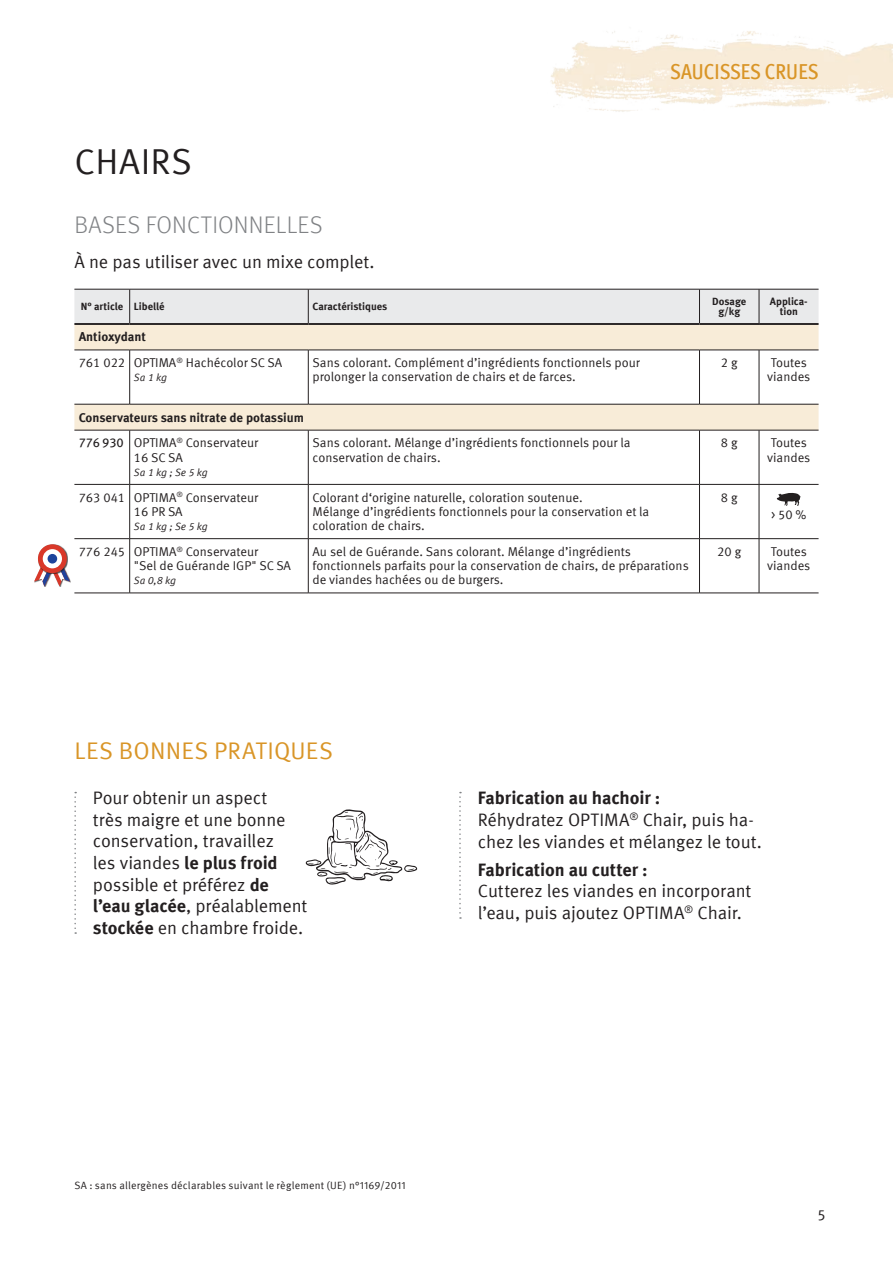
<style>
.page{position:relative;width:893px;height:1263px;background:#fff}
.page>*{position:absolute;margin:0;border:0;box-sizing:border-box;transform-origin:0 0}
.t1{font:36px "Meta Pro";letter-spacing:.015em;color:#231f20}
.t2{font:300 24px "Meta Pro";letter-spacing:.01em;color:#808285}
.t3{font:24px "Meta Pro";letter-spacing:.01em;color:#d99527}
.t4{font:500 condensed 21.6px "Meta Pro";color:#d99527}
.t5{font:18px/21.6px "Meta Pro";letter-spacing:-.01em;color:#231f20}
.t6{font:700 18px "Meta Pro";letter-spacing:-.005em;color:#231f20}
.t7{font:15px "Meta Pro";color:#231f20}
.t8{font:12.75px/14.2px "Meta Pro";color:#231f20}
.t9{font:700 12.75px/25.8px "Meta Pro";color:#231f20}
.t10{font:10.5px "Meta Pro";letter-spacing:.02em;color:#231f20}
.t11{font:700 10.5px/10.5px "Meta Pro";color:#231f20;text-align:center}
.t12{font:italic 10.5px "Meta Pro";letter-spacing:-.01em;color:#231f20}
.s1{font-weight:700}
.s2{font-weight:400}
</style>
<div class="page">
<img style="left:550px;top:31px;width:343px;height:81px">
<div style="left:74px;top:290px;width:745px;height:33px;background:#e9eaeb"></div>
<svg style="left:74px;top:325px;width:745px;height:105px"></svg>
<hr style="left:308px;top:430px;width:1px;height:54px;background:#231f20">
<hr style="left:308px;top:485px;width:1px;height:53px;background:#231f20">
<hr style="left:308px;top:539px;width:1px;height:54px;background:#231f20">
<hr style="left:699px;top:484px;width:60px;height:1px;background:#231f20">
<hr style="left:759px;top:484px;width:60px;height:1px;background:#231f20">
<hr style="left:699px;top:593px;width:60px;height:1px;background:#231f20">
<hr style="left:759px;top:593px;width:60px;height:1px;background:#231f20">
<hr style="left:699px;top:430px;width:1px;height:54px;background:#231f20">
<hr style="left:759px;top:430px;width:1px;height:54px;background:#231f20">
<hr style="left:699px;top:485px;width:1px;height:53px;background:#231f20">
<hr style="left:759px;top:485px;width:1px;height:53px;background:#231f20">
<hr style="left:699px;top:539px;width:1px;height:54px;background:#231f20">
<hr style="left:759px;top:539px;width:1px;height:54px;background:#231f20">
<hr style="left:74px;top:323px;width:56px;height:2px;background:#231f20">
<hr style="left:130px;top:323px;width:178px;height:2px;background:#231f20">
<hr style="left:308px;top:323px;width:391px;height:2px;background:#231f20">
<hr style="left:699px;top:323px;width:60px;height:2px;background:#231f20">
<hr style="left:759px;top:323px;width:60px;height:2px;background:#231f20">
<hr style="left:129px;top:289px;width:1px;height:34px;background:#231f20">
<hr style="left:308px;top:289px;width:1px;height:34px;background:#231f20">
<hr style="left:699px;top:289px;width:1px;height:34px;background:#231f20">
<hr style="left:759px;top:289px;width:1px;height:34px;background:#231f20">
<hr style="left:74px;top:404px;width:56px;height:1px;background:#231f20">
<hr style="left:130px;top:404px;width:178px;height:1px;background:#231f20">
<hr style="left:308px;top:404px;width:391px;height:1px;background:#231f20">
<hr style="left:699px;top:404px;width:60px;height:1px;background:#231f20">
<hr style="left:759px;top:404px;width:60px;height:1px;background:#231f20">
<hr style="left:74px;top:430px;width:56px;height:1px;background:#231f20">
<hr style="left:130px;top:430px;width:178px;height:1px;background:#231f20">
<hr style="left:308px;top:430px;width:391px;height:1px;background:#231f20">
<hr style="left:699px;top:430px;width:60px;height:1px;background:#231f20">
<hr style="left:759px;top:430px;width:60px;height:1px;background:#231f20">
<hr style="left:74px;top:538px;width:56px;height:1px;background:#231f20">
<hr style="left:130px;top:538px;width:178px;height:1px;background:#231f20">
<hr style="left:308px;top:538px;width:391px;height:1px;background:#231f20">
<hr style="left:699px;top:538px;width:60px;height:1px;background:#231f20">
<hr style="left:759px;top:538px;width:60px;height:1px;background:#231f20">
<hr style="left:130px;top:350px;width:178px;height:1px;background:#231f20">
<hr style="left:74px;top:350px;width:56px;height:1px;background:#231f20">
<hr style="left:129px;top:350px;width:1px;height:54px;background:#231f20">
<hr style="left:308px;top:350px;width:391px;height:1px;background:#231f20">
<hr style="left:308px;top:350px;width:1px;height:54px;background:#231f20">
<hr style="left:699px;top:350px;width:60px;height:1px;background:#231f20">
<hr style="left:699px;top:350px;width:1px;height:54px;background:#231f20">
<hr style="left:759px;top:350px;width:60px;height:1px;background:#231f20">
<hr style="left:759px;top:350px;width:1px;height:54px;background:#231f20">
<hr style="left:74px;top:289px;width:56px;height:1px;background:#231f20">
<hr style="left:130px;top:289px;width:178px;height:1px;background:#231f20">
<hr style="left:308px;top:289px;width:391px;height:1px;background:#231f20">
<hr style="left:699px;top:289px;width:60px;height:1px;background:#231f20">
<hr style="left:759px;top:289px;width:60px;height:1px;background:#231f20">
<hr style="left:129px;top:430px;width:1px;height:54px;background:#231f20">
<hr style="left:129px;top:485px;width:1px;height:53px;background:#231f20">
<hr style="left:129px;top:539px;width:1px;height:54px;background:#231f20">
<hr style="left:74px;top:484px;width:56px;height:1px;background:#231f20">
<hr style="left:130px;top:484px;width:178px;height:1px;background:#231f20">
<hr style="left:308px;top:484px;width:391px;height:1px;background:#231f20">
<hr style="left:74px;top:593px;width:56px;height:1px;background:#231f20">
<hr style="left:130px;top:593px;width:178px;height:1px;background:#231f20">
<hr style="left:308px;top:593px;width:391px;height:1px;background:#231f20">
<svg style="left:777px;top:492px;width:24px;height:14px"></svg>
<svg style="left:305px;top:809px;width:113px;height:75px"></svg>
<div style="left:45px;top:550px;width:26px;height:37px;background:#231f20;opacity:.75"></div>
<div style="left:34px;top:550px;width:26px;height:37px;background:#231f20;opacity:.75"></div>
<svg style="left:34px;top:550px;width:36px;height:36px"></svg>
<div style="left:38px;top:544px;width:30px;height:30px;background:#231f20;opacity:.75"></div>
<svg style="left:38px;top:544px;width:29px;height:29px"></svg>
<svg style="left:43px;top:549px;width:19px;height:19px"></svg>
<div style="left:48px;top:554px;width:9px;height:9px;background:#1d449b;border-radius:50%"></div>
<svg style="left:74px;top:792px;width:2px;height:142px"></svg>
<svg style="left:459px;top:792px;width:2px;height:127px"></svg>
<h1 class="t1" style="left:75px;top:134px;width:119px">CHAIRS</h1>
<h2 class="t2" style="left:75px;top:207px;width:250px">BASES FONCTIONNELLES</h2>
<h3 class="t5" style="left:74px;top:250px;width:302px">À ne pas utiliser avec un mixe complet.</h3>
<h3 class="t4" style="left:670px;top:55px;width:150px">SAUCISSES CRUES</h3>
<p class="t11" style="left:81px;top:301px;width:85px">N° article Libellé</p>
<p class="t11" style="left:313px;top:301px;width:76px">Caractéristiques</p>
<p class="t11" style="left:712px;top:295px;width:35px">Dosage g/kg</p>
<p class="t11" style="left:770px;top:295px;width:39px">Applica&shy;tion</p>
<p class="t8" style="left:79px;top:323px;width:205px;line-height:25.8px"><span class="s1">Antioxydant<br></span>761 022 OPTIMA<sup>®</sup> Hachécolor SC SA</p>
<p class="t12" style="left:134px;top:370px;width:35px">Sa 1 kg</p>
<p class="t8" style="left:313px;top:355px;width:329px">Sans colorant. Complément d’ingrédients fonctionnels pour prolonger la conservation de chairs et de farces.</p>
<p class="t8" style="left:721px;top:355px;width:18px">2 g</p>
<p class="t8" style="left:767px;top:355px;width:45px">Toutes viandes</p>
<p class="t9" style="left:79px;top:403px;width:227px">Conservateurs sans nitrate de potassium<br><span class="s2">776 930</span> <span class="s2">OPTIMA</span><sup>®</sup> <span class="s2">Conservateur</span></p>
<p class="t8" style="left:134px;top:449px;width:50px">16 SC SA</p>
<p class="t12" style="left:134px;top:464px;width:75px">Sa 1 kg ; Se 5 kg</p>
<p class="t8" style="left:134px;top:489px;width:126px;text-indent:-55px">763 041 OPTIMA<sup>®</sup> Conservateur<br>16 PR SA</p>
<p class="t12" style="left:134px;top:519px;width:75px">Sa 1 kg ; Se 5 kg</p>
<p class="t8" style="left:134px;top:543px;width:159px;text-indent:-55px">776 245 OPTIMA<sup>®</sup> Conservateur<br>"Sel de Guérande IGP" SC SA</p>
<p class="t12" style="left:134px;top:573px;width:44px">Sa 0,8 kg</p>
<p class="t8" style="left:313px;top:435px;width:319px">Sans colorant. Mélange d’ingrédients fonctionnels pour la conservation de chairs.</p>
<p class="t8" style="left:721px;top:435px;width:18px">8 g</p>
<p class="t8" style="left:767px;top:435px;width:45px">Toutes viandes</p>
<p class="t8" style="left:313px;top:489px;width:338px">Colorant d‘origine naturelle, coloration soutenue.<br>Mélange d’ingrédients fonctionnels pour la conservation et la coloration de chairs.</p>
<p class="t8" style="left:721px;top:489px;width:18px">8 g</p>
<p class="t8" style="left:771px;top:507px;width:37px">&gt; 50 %</p>
<p class="t8" style="left:313px;top:543px;width:378px">Au sel de Guérande. Sans colorant. Mélange d’ingrédients fonctionnels parfaits pour la conservation de chairs, de préparations de viandes hachées ou de burgers.</p>
<p class="t8" style="left:717px;top:544px;width:26px">20 g</p>
<p class="t8" style="left:767px;top:544px;width:45px">Toutes viandes</p>
<h2 class="t3" style="left:75px;top:733px;width:260px">LES BONNES PRATIQUES</h2>
<h3 class="t5" style="left:93px;top:786px;width:216px">Pour obtenir un aspect<br>très maigre et une bonne conservation, travaillez<br>les viandes <span class="s1">le plus froid </span>possible et préférez <span class="s1">de l’eau glacée</span>, préalablement <span class="s1">stockée</span> en chambre froide.</h3>
<h3 class="t5" style="left:478px;top:786px;width:286px"><span class="s1">Fabrication au hachoir :<br></span>Réhydratez OPTIMA<sup>®</sup> Chair, puis ha&shy;chez les viandes et mélangez le tout.</h3>
<h3 class="t6" style="left:478px;top:855px;width:171px">Fabrication au cutter :</h3>
<h3 class="t5" style="left:478px;top:879px;width:275px">Cutterez les viandes en incorporant l’eau, puis ajoutez OPTIMA<sup>®</sup> Chair.</h3>
<p class="t10" style="left:74px;top:1177px;width:333px">SA : sans allergènes déclarables suivant le règlement (UE) n°1169/2011</p>
<p class="t7" style="left:818px;top:1203px;width:9px">5</p>
</div>
